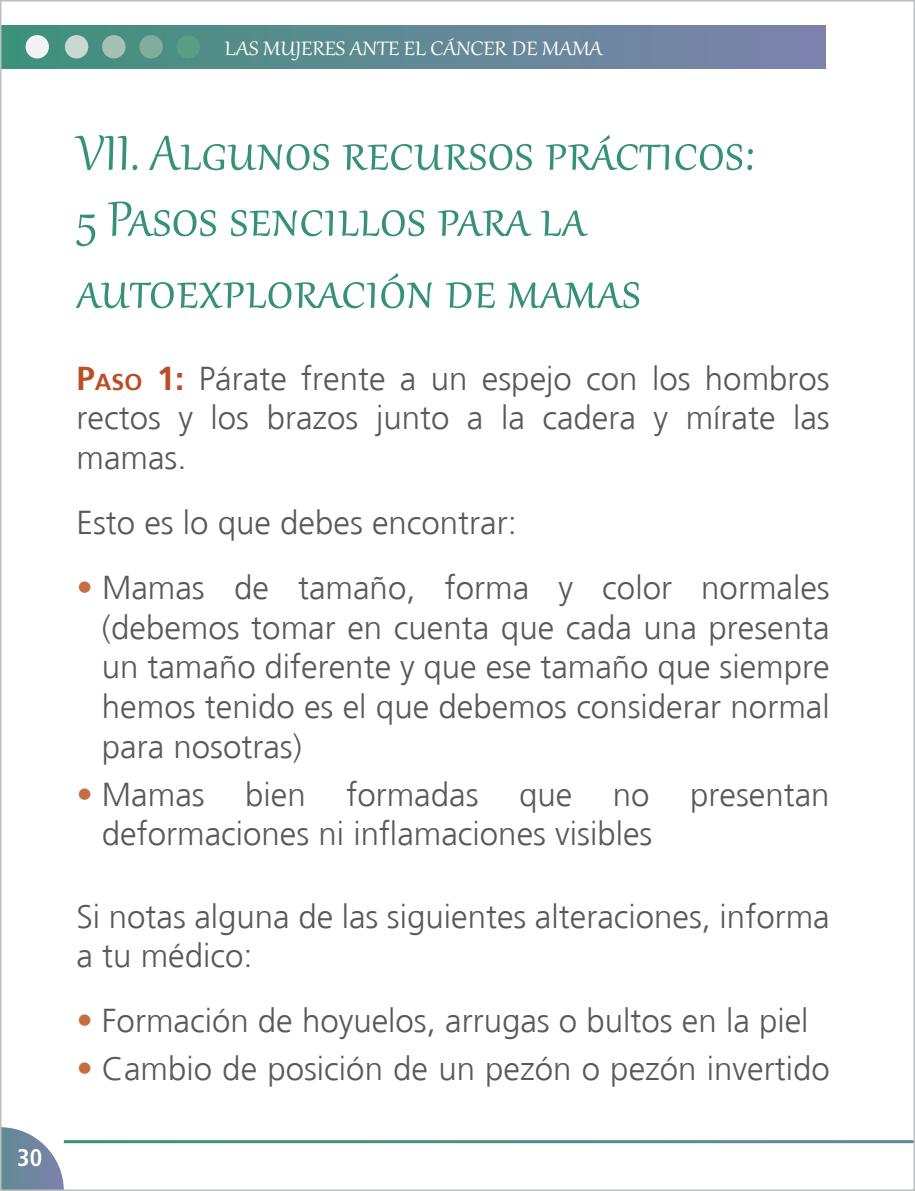
<style>
.page{position:relative;width:915px;height:1191px;background:#fff}
.page>*{position:absolute;margin:0;border:0;box-sizing:border-box;transform-origin:0 0}
.t1{font:60px/66px "Gabriola";color:#359177}
.t2{font:300 33px/39.6px "Frutiger";color:#58595b;text-align:justify}
.t3{font:24px "Gabriola";color:#fff;scale:1.11 1}
.t4{font:700 condensed 24px "Frutiger";color:#fff}
.s1{font-weight:700;color:#bc4e27}
.s2{font-weight:700;font-size:23.1px;color:#bc4e27}
.s3{color:#c66d43}
</style>
<div class="page">
<svg style="left:3px;top:1127px;width:61px;height:61px"></svg>
<div style="left:0;top:26px;width:825px;height:42px;background:linear-gradient(to right,#40927b,#7f82ad)"></div>
<div style="left:26px;top:35px;width:23px;height:23px;background:#f1f4f2;border-radius:50%"></div>
<div style="left:65px;top:35px;width:23px;height:23px;background:#c9d8d1;border-radius:50%"></div>
<div style="left:102px;top:35px;width:23px;height:23px;background:#a3c2b5;border-radius:50%"></div>
<div style="left:139px;top:35px;width:24px;height:23px;background:#7fae9c;border-radius:50%"></div>
<div style="left:176px;top:35px;width:24px;height:23px;background:#5a9d85;border-radius:50%"></div>
<svg style="left:914px;top:0;width:1px;height:1191px"></svg>
<p class="t4" style="left:17px;top:1143px;width:26px">30</p>
<p class="t3" style="left:225px;top:32px;width:342px">LAS MUJERES ANTE EL CÁNCER DE MAMA</p>
<h1 class="t1" style="left:77px;top:116px;width:679px">VII. Algunos recursos prácticos:<br>5 Pasos sencillos para la</h1>
<h1 class="t1" style="left:77px;top:254px;width:565px">autoexploración de mamas</h1>
<p class="t2" style="left:76px;top:359px;width:754px"><span class="s1">P</span><span class="s2">ASO</span> <span class="s1">1:</span> Párate frente a un espejo con los hombros rectos y los brazos junto a la cadera y mírate las mamas.</p>
<p class="t2" style="left:76px;top:503px;width:442px">Esto es lo que debes encontrar:</p>
<p class="t2" style="left:102px;top:568px;width:729px;text-indent:-25px"><span class="s3">•</span> Mamas de tamaño, forma y color normales (debemos tomar en cuenta que cada una presenta un tamaño diferente y que ese tamaño que siempre hemos tenido es el que debemos considerar normal para nosotras)</p>
<p class="t2" style="left:102px;top:775px;width:729px;text-indent:-25px"><span class="s3">•</span> Mamas bien formadas que no presentan deformaciones ni inflamaciones visibles</p>
<p class="t2" style="left:76px;top:896px;width:754px">Si notas alguna de las siguientes alteraciones, informa a tu médico:</p>
<p class="t2" style="left:76px;top:1001px;width:733px"><span class="s3">•</span> Formación de hoyuelos, arrugas o bultos en la piel</p>
<p class="t2" style="left:76px;top:1049px;width:754px"><span class="s3">•</span> Cambio de posición de un pezón o pezón invertido</p>
</div>
